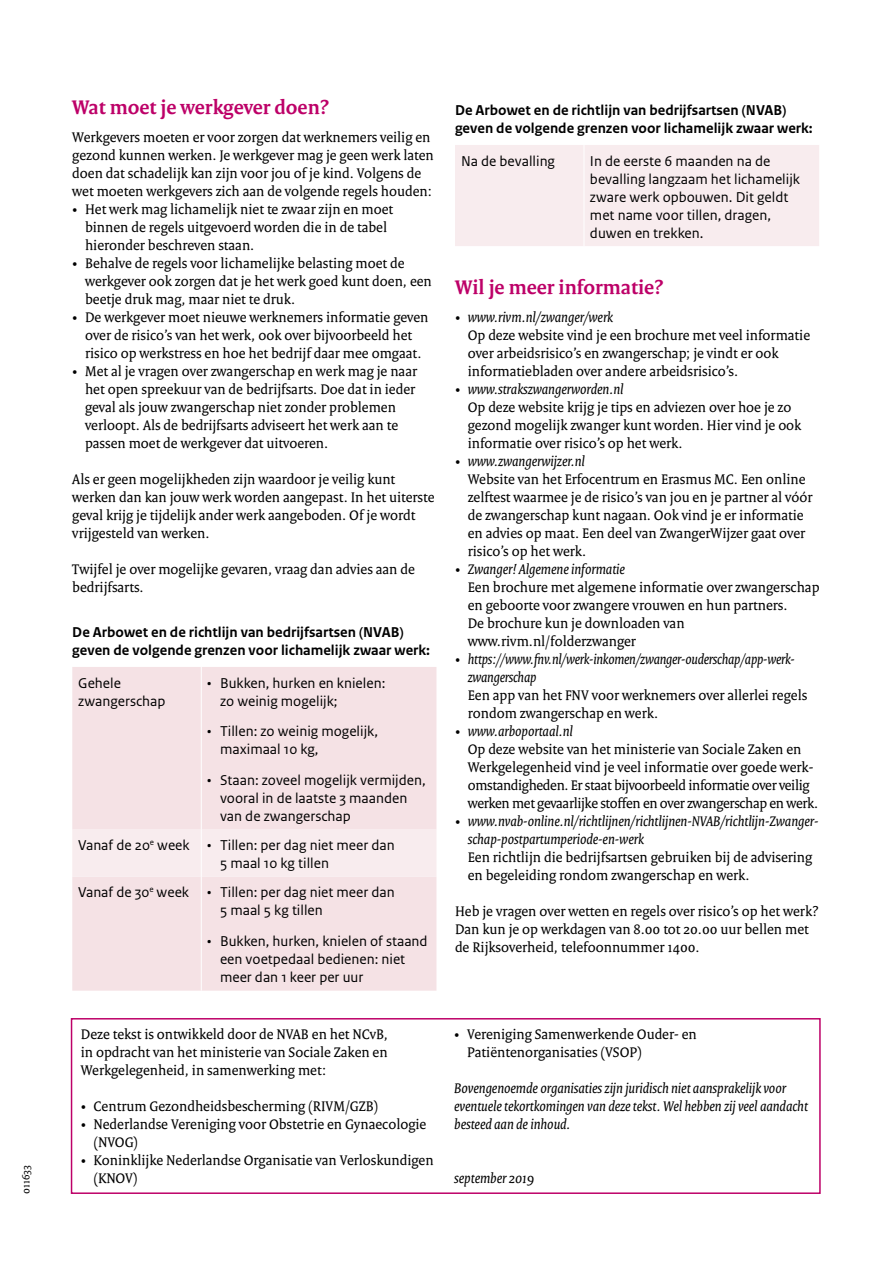
<style>
.page{position:relative;width:893px;height:1263px;background:#fff}
.page>*{position:absolute;margin:0;border:0;box-sizing:border-box;transform-origin:0 0}
.H2_Paragraafkop_1_re{font:700 21px "Rijksoverheid Serif";color:#bd0068}
.P_Broodtekst-serif{font:15px/18px "Rijksoverheid Serif";color:#000}
.Tabel_brood{font:15px/18px "Rijksoverheid Sans Text";color:#000}
.P_Broodtekst-serif-2{font:italic 15px/18px "Rijksoverheid Serif";color:#000}
.P_Broodtekst-serif-3{font:15px/18px "Rijksoverheid Serif";letter-spacing:-.02em;color:#000}
.Kop_tabel{font:700 15px/18px "Rijksoverheid Sans Text";color:#000}
.t1{font:11.25px "Rijksoverheid Serif";color:#000}
.s1{font-style:italic}
.s2{font-style:normal}
</style>
<div class="page">
<div style="left:72px;top:667px;width:364px;height:324px;background:#f5e2e5"></div>
<div style="left:72px;top:830px;width:364px;height:47px;background:#f8ecee"></div>
<hr style="left:201px;top:667px;width:1px;height:163px;background:#fff">
<hr style="left:201px;top:830px;width:1px;height:47px;background:#fff">
<hr style="left:201px;top:877px;width:1px;height:114px;background:#fff">
<div style="left:455px;top:145px;width:364px;height:101px;background:#f8ecee"></div>
<hr style="left:584px;top:145px;width:1px;height:101px;background:#fff">
<div style="left:71px;top:1018px;width:750px;height:176px;border:2px solid #bd0068"></div>
<p class="t1" style="left:19px;top:1194px;width:31px;rotate:-90deg">011633</p>
<h2 class="H2_Paragraafkop_1_re" style="left:72px;top:94px;width:258px">Wat moet je werkgever doen?</h2>
<p class="P_Broodtekst-serif" style="left:72px;top:128px;width:363px">Werkgevers moeten er voor zorgen dat werknemers veilig en gezond kunnen werken. Je werkgever mag je geen werk laten doen dat schadelijk kan zijn voor jou of je kind. Volgens de wet moeten werkgevers zich aan de volgende regels houden:</p>
<p class="P_Broodtekst-serif" style="left:85px;top:200px;width:310px;text-indent:-13px">• Het werk mag lichamelijk niet te zwaar zijn en moet binnen de regels uitgevoerd worden die in de tabel hieronder beschreven staan.</p>
<p class="P_Broodtekst-serif" style="left:85px;top:254px;width:348px;text-indent:-13px">• Behalve de regels voor lichamelijke belasting moet de werkgever ook zorgen dat je het werk goed kunt doen, een beetje druk mag, maar niet te druk.</p>
<p class="P_Broodtekst-serif" style="left:72px;top:308px;width:358px;text-align:center">• De werkgever moet nieuwe werknemers informatie geven over de risico’s van het werk, ook over bijvoorbeeld het risico op werkstress en hoe het bedrijf daar mee omgaat.</p>
<p class="P_Broodtekst-serif" style="left:85px;top:362px;width:334px;text-indent:-13px">• Met al je vragen over zwangerschap en werk mag je naar het open spreekuur van de bedrijfsarts. Doe dat in ieder geval als jouw zwangerschap niet zonder problemen verloopt. Als de bedrijfsarts adviseert het werk aan te passen moet de werkgever dat uitvoeren.</p>
<p class="P_Broodtekst-serif" style="left:72px;top:470px;width:364px">Als er geen mogelijkheden zijn waardoor je veilig kunt werken dan kan jouw werk worden aangepast. In het uiterste geval krijg je tijdelijk ander werk aangeboden. Of je wordt vrijgesteld van werken.</p>
<p class="P_Broodtekst-serif" style="left:72px;top:560px;width:344px">Twijfel je over mogelijke gevaren, vraag dan advies aan de bedrijfsarts.</p>
<p class="Kop_tabel" style="left:72px;top:623px;width:359px">De Arbowet en de richtlijn van bedrijfsartsen (NVAB) geven de volgende grenzen voor lichamelijk zwaar werk:</p>
<p class="Tabel_brood" style="left:78px;top:674px;width:89px">Gehele zwangerschap</p>
<p class="Tabel_brood" style="left:220px;top:674px;width:167px;text-indent:-13px">• Bukken, hurken en knielen: zo weinig mogelijk;</p>
<p class="Tabel_brood" style="left:220px;top:723px;width:160px;text-indent:-13px">• Tillen: zo weinig mogelijk, maximaal 10 kg,</p>
<p class="Tabel_brood" style="left:220px;top:771px;width:207px;text-indent:-13px">• Staan: zoveel mogelijk vermijden, vooral in de laatste 3 maanden van de zwangerschap</p>
<p class="Tabel_brood" style="left:78px;top:836px;width:113px">Vanaf de 20<sup>e</sup> week</p>
<p class="Tabel_brood" style="left:220px;top:836px;width:176px;text-indent:-13px">• Tillen: per dag niet meer dan<br>5 maal 10 kg tillen</p>
<p class="Tabel_brood" style="left:78px;top:884px;width:112px">Vanaf de 30<sup>e</sup> week</p>
<p class="Tabel_brood" style="left:220px;top:884px;width:176px;text-indent:-13px">• Tillen: per dag niet meer dan<br>5 maal 5 kg tillen</p>
<p class="Tabel_brood" style="left:220px;top:932px;width:209px;text-indent:-13px">• Bukken, hurken, knielen of staand een voetpedaal bedienen: niet meer dan 1 keer per uur</p>
<p class="P_Broodtekst-serif" style="left:81px;top:1025px;width:309px;text-align:justify">Deze tekst is ontwikkeld door de NVAB en het NCvB, in opdracht van het ministerie van Sociale Zaken en Werkgelegenheid, in samenwerking met:</p>
<p class="P_Broodtekst-serif" style="left:81px;top:1097px;width:299px">• Centrum Gezondheidsbescherming (RIVM/GZB)</p>
<p class="P_Broodtekst-serif" style="left:94px;top:1115px;width:334px;text-indent:-13px">• Nederlandse Vereniging voor Obstetrie en Gynaecologie (NVOG)</p>
<p class="P_Broodtekst-serif" style="left:94px;top:1151px;width:342px;text-indent:-13px">• Koninklijke Nederlandse Organisatie van Verloskundigen (KNOV)</p>
<p class="Kop_tabel" style="left:455px;top:101px;width:359px">De Arbowet en de richtlijn van bedrijfsartsen (NVAB) geven de volgende grenzen voor lichamelijk zwaar werk:</p>
<p class="Tabel_brood" style="left:461px;top:152px;width:96px">Na de bevalling</p>
<p class="Tabel_brood" style="left:590px;top:152px;width:212px">In de eerste 6 maanden na de bevalling langzaam het lichamelijk zware werk opbouwen. Dit geldt met name voor tillen, dragen, duwen en trekken.</p>
<h2 class="H2_Paragraafkop_1_re" style="left:455px;top:274px;width:210px">Wil je meer informatie?</h2>
<p class="P_Broodtekst-serif" style="left:468px;top:308px;width:344px;text-indent:-13px">• <span class="s1">www.rivm.nl/zwanger/werk<br></span>Op deze website vind je een brochure met veel informatie over arbeidsrisico’s en zwangerschap; je vindt er ook informatiebladen over andere arbeidsrisico’s.</p>
<p class="P_Broodtekst-serif" style="left:468px;top:380px;width:335px;text-indent:-13px">• <span class="s1">www.strakszwangerworden.nl<br></span>Op deze website krijg je tips en adviezen over hoe je zo gezond mogelijk zwanger kunt worden. Hier vind je ook informatie over risico’s op het werk.</p>
<p class="P_Broodtekst-serif" style="left:468px;top:452px;width:346px;text-indent:-13px"><span class="s1">• www.zwangerwijzer.nl<br></span>Website van het Erfocentrum en Erasmus MC. Een online zelftest waarmee je de risico’s van jou en je partner al vóór de zwangerschap kunt nagaan. Ook vind je er informatie en advies op maat. Een deel van ZwangerWijzer gaat over risico’s op het werk.</p>
<p class="P_Broodtekst-serif" style="left:468px;top:560px;width:353px;text-indent:-13px"><span class="s1">• Zwanger! Algemene informatie<br></span>Een brochure met algemene informatie over zwangerschap en geboorte voor zwangere vrouwen en hun partners.<br>De brochure kun je downloaden van www.rivm.nl/folderzwanger</p>
<p class="P_Broodtekst-serif" style="left:468px;top:650px;width:341px;text-indent:-13px">• <span class="s1">https://www.fnv.nl/werk-inkomen/zwanger-ouderschap/app-werk&shy;zwangerschap<br></span>Een app van het FNV voor werknemers over allerlei regels rondom zwangerschap en werk.</p>
<p class="P_Broodtekst-serif-3" style="left:468px;top:722px;width:352px;text-indent:-13px">• <span class="s1">www.arboportaal.nl<br></span>Op deze website van het ministerie van Sociale Zaken en Werkgelegenheid vind je veel informatie over goede werk&shy;omstandigheden. Er staat bijvoorbeeld informatie over veilig werken met gevaarlijke stoffen en over zwangerschap en werk.</p>
<p class="P_Broodtekst-serif-2" style="left:468px;top:812px;width:352px;text-indent:-13px"><span class="s2">•</span> www.nvab-online.nl/richtlijnen/richtlijnen-NVAB/richtlijn-Zwanger&shy;schap-postpartumperiode-en-werk<br><span class="s2">Een richtlijn die bedrijfsartsen gebruiken bij de advisering en begeleiding rondom zwangerschap en werk.</span></p>
<p class="P_Broodtekst-serif" style="left:455px;top:902px;width:365px">Heb je vragen over wetten en regels over risico’s op het werk?<br>Dan kun je op werkdagen van 8.00 tot 20.00 uur bellen met de Rijksoverheid, telefoonnummer 1400.</p>
<p class="P_Broodtekst-serif" style="left:467px;top:1025px;width:231px;text-indent:-13px">• Vereniging Samenwerkende Ouder- en<br>Patiëntenorganisaties (VSOP)</p>
<p class="P_Broodtekst-serif-2" style="left:454px;top:1079px;width:333px">Bovengenoemde organisaties zijn juridisch niet aansprakelijk voor</p>
<p class="P_Broodtekst-serif-2" style="left:454px;top:1097px;width:355px">eventuele tekortkomingen van deze tekst. Wel hebben zij veel aandacht</p>
<p class="P_Broodtekst-serif-2" style="left:454px;top:1115px;width:118px">besteed aan de inhoud.</p>
<p class="P_Broodtekst-serif-2" style="left:454px;top:1169px;width:81px">september 2019</p>
</div>
